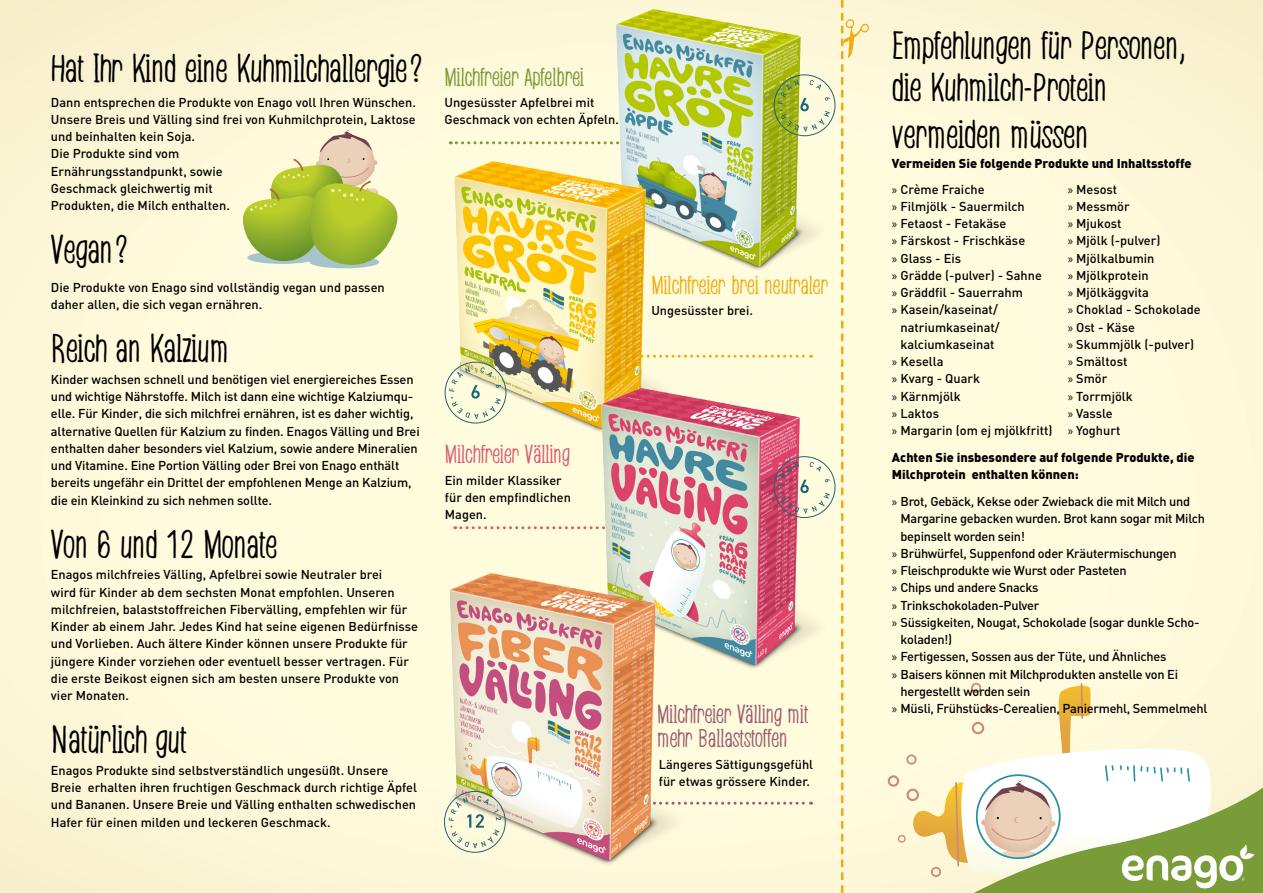
<style>
.page{position:relative;width:1263px;height:893px;background:#fff}
.page>*{position:absolute;margin:0;border:0;box-sizing:border-box;transform-origin:0 0}
.t1{font:39px/42px "Fimfarum Set 07";color:#000}
.t2{font:25.5px/24px "Fimfarum Set 07";color:#9b5d71}
.t3{font:25.5px "Fimfarum Set 07";color:#eeae13}
.t4{font:25.5px "Fimfarum Set 07";color:#799b38}
.t5{font:25.5px "Fimfarum Set 07";color:#d65f75}
.t6{font:500 12.75px/17.2px "DIN";color:#000}
.t7{font:500 12.75px "DIN";letter-spacing:-.02em;color:#000}
.t8{font:900 12.75px/17.2px "DIN";color:#000}
.s1{font-family:"Myriad Pro";font-weight:400}
.s2{font-weight:500}
</style>
<div class="page">
<img style="left:0;top:0;width:1263px;height:893px">
<div style="left:906px;top:789px;width:13px;height:12px;border:2px solid #cc8a77;border-radius:50%"></div>
<div style="left:898px;top:835px;width:8px;height:8px;border:1px solid #cc8a77;border-radius:50%"></div>
<div style="left:888px;top:775px;width:11px;height:12px;border:2px solid #cc8a77;border-radius:50%"></div>
<div style="left:906px;top:754px;width:10px;height:11px;border:2px solid #cc8a77;border-radius:50%"></div>
<svg style="left:450px;top:141px;width:135px;height:3px"></svg>
<svg style="left:455px;top:526px;width:103px;height:3px"></svg>
<svg style="left:703px;top:355px;width:108px;height:3px"></svg>
<svg style="left:718px;top:802px;width:93px;height:3px"></svg>
<svg style="left:841px;top:0;width:28px;height:893px;background:#fdf7d4"></svg>
<svg style="left:913px;top:682px;width:350px;height:211px"></svg>
<img style="left:585px;top:0;width:259px;height:290px">
<img style="left:388px;top:149px;width:315px;height:304px">
<img style="left:558px;top:366px;width:327px;height:341px">
<img style="left:390px;top:561px;width:328px;height:332px">
<svg style="left:234px;top:130px;width:180px;height:150px;background:#d3da90"></svg>
<div style="left:774px;top:74px;width:61px;height:62px;border:1px solid #1b657b;border-radius:50%"></div>
<svg style="left:778px;top:80px;width:52px;height:52px;background:#c5d08d"></svg>
<div style="left:445px;top:362px;width:61px;height:61px;border:1px solid #1b657b;border-radius:50%"></div>
<svg style="left:449px;top:367px;width:52px;height:52px;background:#e2e6c9"></svg>
<div style="left:774px;top:456px;width:61px;height:62px;border:1px solid #1b657b;border-radius:50%"></div>
<svg style="left:778px;top:462px;width:52px;height:51px;background:#d7afac"></svg>
<div style="left:444px;top:791px;width:62px;height:62px;border:1px solid #1b657b;border-radius:50%"></div>
<svg style="left:449px;top:796px;width:52px;height:52px;background:#dddfc8"></svg>
<h1 class="t1" style="left:51px;top:47px;width:375px">Hat Ihr Kind eine Kuhmilchallergie?</h1>
<p class="t6" style="left:51px;top:93px;width:366px">Dann entsprechen die Produkte von Enago voll Ihren Wünschen.<br>Unsere Breis und Välling sind frei von Kuhmilchprotein, Laktose und beinhalten kein Soja.<br>Die Produkte sind vom<br>Ernährungsstandpunkt, sowie<br>Geschmack gleichwertig mit<br>Produkten, die Milch enthalten.</p>
<h1 class="t1" style="left:51px;top:228px;width:80px">Vegan?</h1>
<p class="t6" style="left:51px;top:278px;width:335px">Die Produkte von Enago sind vollständig vegan und passen daher allen, die sich vegan ernähren.</p>
<h1 class="t1" style="left:51px;top:327px;width:180px">Reich an Kalzium</h1>
<p class="t6" style="left:51px;top:370px;width:370px">Kinder wachsen schnell und benötigen viel energiereiches Essen und wichtige Nährstoffe. Milch ist dann eine wichtige Kalziumqu&shy;elle. Für Kinder, die sich milchfrei ernähren, ist es daher wichtig, alternative Quellen für Kalzium zu finden. Enagos Välling und Brei enthalten daher besonders viel Kalzium, sowie andere Mineralien und Vitamine. Eine Portion Välling oder Brei von Enago enthält bereits ungefähr ein Drittel der empfohlenen Menge an Kalzium, die ein Kleinkind zu sich nehmen sollte.</p>
<h1 class="t1" style="left:51px;top:523px;width:228px">Von 6 und 12 Monate</h1>
<p class="t6" style="left:51px;top:566px;width:369px">Enagos milchfreies Välling, Apfelbrei sowie Neutraler brei<br>wird für Kinder ab dem sechsten Monat empfohlen. Unseren milchfreien, balaststoffreichen Fibervälling, empfehlen wir für Kinder ab einem Jahr. Jedes Kind hat seine eigenen Bedürfnisse und Vorlieben. Auch ältere Kinder können unsere Produkte für jüngere Kinder vorziehen oder eventuell besser vertragen. Für die erste Beikost eignen sich am besten unsere Produkte von vier Monaten.</p>
<h1 class="t1" style="left:51px;top:718px;width:137px">Natürlich gut</h1>
<p class="t6" style="left:51px;top:761px;width:367px">Enagos Produkte sind selbstverständlich ungesüßt. Unsere Breie erhalten ihren fruchtigen Geschmack durch richtige Äpfel und Bananen. Unsere Breie und Välling enthalten schwedischen Hafer für einen milden und leckeren Geschmack.</p>
<h2 class="t4" style="left:444px;top:60px;width:141px">Milchfreier Apfelbrei</h2>
<p class="t6" style="left:444px;top:93px;width:176px">Ungesüsster Apfelbrei mit<br>Geschmack von echten Äpfeln.</p>
<h2 class="t5" style="left:445px;top:438px;width:126px">Milchfreier Välling</h2>
<p class="t6" style="left:445px;top:471px;width:128px">Ein milder Klassiker für den empfindlichen<br>Magen.</p>
<h2 class="t3" style="left:651px;top:269px;width:178px">Milchfreier brei neutraler</h2>
<p class="t6" style="left:651px;top:302px;width:103px">Ungesüsster brei.</p>
<h2 class="t2" style="left:657px;top:702px;width:153px">Milchfreier Välling mit mehr Ballaststoffen</h2>
<p class="t6" style="left:659px;top:755px;width:156px">Längeres Sättigungsgefühl für etwas grössere Kinder.</p>
<h1 class="t1" style="left:892px;top:24px;width:298px">Empfehlungen für Personen, die Kuhmilch-Protein</h1>
<h1 class="t1" style="left:892px;top:112px;width:198px">vermeiden müssen</h1>
<p class="t6" style="left:892px;top:180px;width:94px"><span class="s1">»</span> Crème Fraiche</p>
<p class="t6" style="left:892px;top:197px;width:134px"><span class="s1">»</span> Filmjölk - Sauermilch</p>
<p class="t6" style="left:892px;top:214px;width:116px"><span class="s1">»</span> Fetaost - Fetakäse</p>
<p class="t6" style="left:892px;top:232px;width:135px"><span class="s1">»</span> Färskost - Frischkäse</p>
<p class="t6" style="left:892px;top:249px;width:71px"><span class="s1">»</span> Glass - Eis</p>
<p class="t6" style="left:892px;top:266px;width:151px"><span class="s1">»</span> Grädde (-pulver) - Sahne</p>
<p class="t6" style="left:892px;top:283px;width:132px"><span class="s1">»</span> Gräddfil - Sauerrahm</p>
<p class="t6" style="left:892px;top:301px;width:107px"><span class="s1">»</span> Kasein/kaseinat/</p>
<p class="t6" style="left:900px;top:318px;width:101px">natriumkaseinat/</p>
<p class="t6" style="left:900px;top:335px;width:96px">kalciumkaseinat</p>
<p class="t6" style="left:892px;top:352px;width:53px"><span class="s1">»</span> Kesella</p>
<p class="t6" style="left:892px;top:370px;width:90px"><span class="s1">»</span> Kvarg - Quark</p>
<p class="t6" style="left:892px;top:387px;width:70px"><span class="s1">»</span> Kärnmjölk</p>
<p class="t6" style="left:892px;top:404px;width:49px"><span class="s1">»</span> Laktos</p>
<p class="t6" style="left:892px;top:421px;width:162px"><span class="s1">»</span> Margarin (om ej mjölkfritt)</p>
<p class="t8" style="left:892px;top:448px;width:304px">Achten Sie insbesondere auf folgende Produkte, die<br>Milchprotein enthalten können:</p>
<p class="t7" style="left:892px;top:493px;width:300px"><span class="s1">»</span> Brot, Gebäck, Kekse oder Zwieback die mit Milch und</p>
<p class="t7" style="left:900px;top:511px;width:306px">Margarine gebacken wurden. Brot kann sogar mit Milch</p>
<p class="t7" style="left:900px;top:528px;width:126px">bepinselt worden sein!</p>
<p class="t7" style="left:892px;top:545px;width:286px"><span class="s1">»</span> Brühwürfel, Suppenfond oder Kräutermischungen</p>
<p class="t7" style="left:892px;top:562px;width:236px"><span class="s1">»</span> Fleischprodukte wie Wurst oder Pasteten</p>
<p class="t7" style="left:892px;top:580px;width:148px"><span class="s1">»</span> Chips und andere Snacks</p>
<p class="t7" style="left:892px;top:597px;width:149px"><span class="s1">»</span> Trinkschokoladen-Pulver</p>
<p class="t7" style="left:892px;top:614px;width:309px"><span class="s1">»</span> Süssigkeiten, Nougat, Schokolade (sogar dunkle Scho-</p>
<p class="t7" style="left:900px;top:631px;width:53px">koladen!)</p>
<p class="t7" style="left:892px;top:649px;width:276px"><span class="s1">»</span> Fertigessen, Sossen aus der Tüte, und Ähnliches</p>
<p class="t7" style="left:892px;top:666px;width:288px"><span class="s1">»</span> Baisers können mit Milchprodukten anstelle von Ei</p>
<p class="t7" style="left:900px;top:683px;width:131px">hergestellt worden sein</p>
<p class="t7" style="left:892px;top:700px;width:317px"><span class="s1">»</span> Müsli, Frühstücks-Cerealien, Paniermehl, Semmelmehl</p>
<p class="t8" style="left:1068px;top:151px;width:125px;line-height:25.2px;text-indent:-176px">Vermeiden Sie folgende Produkte und Inhaltsstoffe <span class="s1">»</span> <span class="s2">Mesost</span></p>
<p class="t6" style="left:1068px;top:197px;width:135px"><span class="s1">»</span> Messmör<br><span class="s1">»</span> Mjukost<br><span class="s1">»</span> Mjölk (-pulver)<br><span class="s1">»</span> Mjölkalbumin<br><span class="s1">»</span> Mjölkprotein<br><span class="s1">»</span> Mjölkäggvita<br><span class="s1">»</span> Choklad - Schokolade <span class="s1">»</span> Ost - Käse<br><span class="s1">»</span> Skummjölk (-pulver) <span class="s1">»</span> Smältost<br><span class="s1">»</span> Smör<br><span class="s1">»</span> Torrmjölk<br><span class="s1">»</span> Vassle<br><span class="s1">»</span> Yoghurt</p>
</div>
